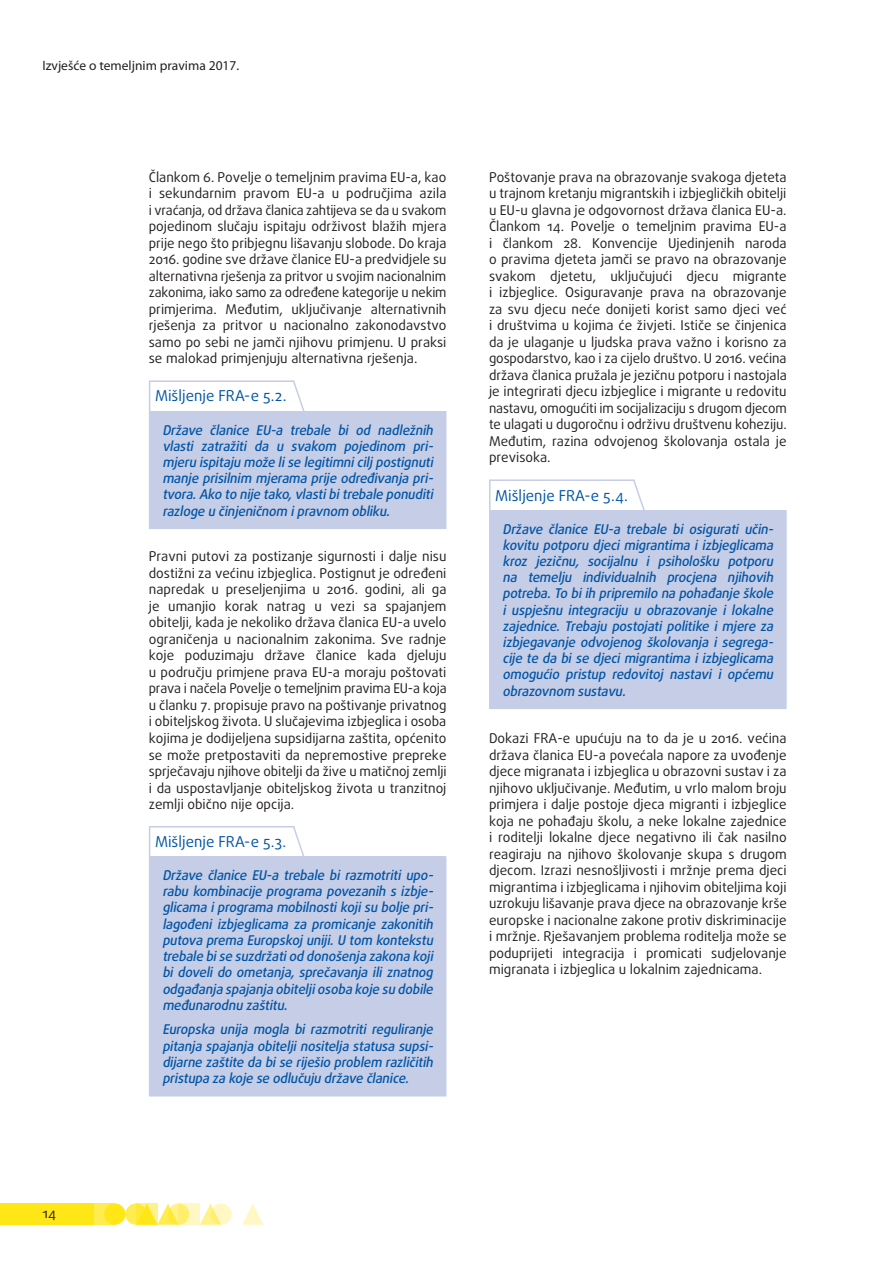
<style>
.page{position:relative;width:893px;height:1263px;background:#fff}
.page>*{position:absolute;margin:0;border:0;box-sizing:border-box;transform-origin:0 0}
.opinion_header{font:15px "Daxline Pro";color:#0155a5}
.body_text{font:13.5px/16.5px "Daxline Pro";color:#231f20;text-align:justify}
.opinion_text{font:italic 500 13.5px/16.2px "Daxline Pro";letter-spacing:-.01em;color:#0155a5;text-align:justify}
.t1{font:13.5px "Myriad Pro";color:#231f20}
</style>
<div class="page">
<svg style="left:125px;top:1203px;width:22px;height:22px"></svg>
<div style="left:94px;top:1203px;width:21px;height:22px;background:#ffec50"></div>
<div style="left:0;top:1203px;width:94px;height:22px;background:#ffe616"></div>
<svg style="left:200px;top:1203px;width:18px;height:22px"></svg>
<svg style="left:242px;top:1204px;width:21px;height:21px"></svg>
<div style="left:104px;top:1203px;width:21px;height:22px;background:#ffe616;border-radius:50%"></div>
<svg style="left:157px;top:1203px;width:18px;height:22px"></svg>
<svg style="left:168px;top:1203px;width:21px;height:22px"></svg>
<svg style="left:210px;top:1203px;width:22px;height:22px"></svg>
<svg style="left:136px;top:1203px;width:21px;height:22px"></svg>
<svg style="left:179px;top:1203px;width:21px;height:22px"></svg>
<div style="left:150px;top:411px;width:296px;height:117px;background:#c6cde7"></div>
<svg style="left:149px;top:382px;width:1px;height:29px"></svg>
<hr style="left:149px;top:380px;width:145px;height:2px;background:#c6cde7">
<hr style="left:149px;top:411px;width:1px;height:116px;background:#c6cde7">
<hr style="left:149px;top:527px;width:145px;height:2px;background:#c6cde7">
<hr style="left:294px;top:527px;width:152px;height:2px;background:#c6cde7">
<div style="left:150px;top:857px;width:296px;height:239px;background:#c6cde7"></div>
<hr style="left:149px;top:827px;width:1px;height:30px;background:#c6cde7">
<hr style="left:149px;top:826px;width:145px;height:1px;background:#c6cde7">
<hr style="left:149px;top:857px;width:1px;height:238px;background:#c6cde7">
<hr style="left:149px;top:1095px;width:145px;height:1px;background:#c6cde7">
<div style="left:490px;top:510px;width:296px;height:198px;background:#c6cde7"></div>
<hr style="left:785px;top:510px;width:2px;height:197px;background:#c6cde7">
<svg style="left:489px;top:481px;width:1px;height:29px"></svg>
<hr style="left:489px;top:479px;width:145px;height:2px;background:#c6cde7">
<hr style="left:489px;top:510px;width:1px;height:197px;background:#c6cde7">
<hr style="left:489px;top:707px;width:145px;height:2px;background:#c6cde7">
<hr style="left:634px;top:707px;width:153px;height:2px;background:#c6cde7">
<svg style="left:292px;top:380px;width:13px;height:31px"></svg>
<svg style="left:292px;top:826px;width:14px;height:31px"></svg>
<svg style="left:632px;top:479px;width:13px;height:31px"></svg>
<p class="t1" style="left:43px;top:57px;width:198px">Izvješće o temeljnim pravima 2017.</p>
<p class="body_text" style="left:149px;top:169px;width:299px">Člankom 6. Povelje o temeljnim pravima EU-a, kao i sekundarnim pravom EU-a u područjima azila i vraćanja, od država članica zahtijeva se da u svakom pojedinom slučaju ispitaju održivost blažih mjera prije nego što pribjegnu lišavanju slobode. Do kraja 2016. godine sve države članice EU-a predvidjele su alternativna rješenja za pritvor u svojim nacionalnim zakonima, iako samo za određene kategorije u nekim primjerima. Međutim, uključivanje alternativnih rješenja za pritvor u nacionalno zakonodavstvo samo po sebi ne jamči njihovu primjenu. U praksi se malokad primjenjuju alternativna rješenja.</p>
<p class="opinion_header" style="left:155px;top:386px;width:133px">Mišljenje FRA-e 5.2.</p>
<p class="opinion_text" style="left:162px;top:422px;width:275px">Države članice EU-a trebale bi od nadležnih vlasti zatražiti da u svakom pojedinom pri&shy;mjeru ispitaju može lise legitimnicilj postignuti manje prisilnim mjerama prije određivanja pri&shy;tvora.Ako to nije tako,vlastibitrebale ponuditi razloge u činjeničnom ipravnom obliku.</p>
<p class="body_text" style="left:149px;top:548px;width:299px">Pravni putovi za postizanje sigurnosti i dalje nisu dostižni za većinu izbjeglica. Postignut je određeni napredak u preseljenjima u 2016. godini, ali ga je umanjio korak natrag u vezi sa spajanjem obitelji, kada je nekoliko država članica EU-a uvelo ograničenja u nacionalnim zakonima. Sve radnje koje poduzimaju države članice kada djeluju u području primjene prava EU-a moraju poštovati prava i načela Povelje o temeljnim pravima EU-a koja u članku 7. propisuje pravo na poštivanje privatnog i obiteljskog života. U slučajevima izbjeglica i osoba kojima je dodijeljena supsidijarna zaštita, općenito se može pretpostaviti da nepremostive prepreke sprječavaju njihove obitelji da žive u matičnoj zemlji i da uspostavljanje obiteljskog života u tranzitnoj zemlji obično nije opcija.</p>
<p class="opinion_header" style="left:155px;top:832px;width:133px">Mišljenje FRA-e 5.3.</p>
<p class="opinion_text" style="left:162px;top:867px;width:275px">Države članice EU-a trebale bi razmotriti upo&shy;rabu kombinacije programa povezanih s izbje&shy;glicama iprograma mobilnostikojisu bolje pri&shy;lagođeni izbjeglicama za promicanje zakonitih putova prema Europskoj uniji.U tom kontekstu trebale bise suzdržatiod donošenja zakona koji bi doveli do ometanja, sprečavanja ili znatnog odgađanja spajanja obiteljiosoba koje su dobile međunarodnu zaštitu.</p>
<p class="opinion_text" style="left:162px;top:1021px;width:275px">Europska unija mogla bi razmotriti reguliranje pitanja spajanja obiteljinositelja statusa supsi&shy;dijarne zaštite da bise riješio problem različitih pristupa za koje se odlučuju države članice.</p>
<p class="body_text" style="left:489px;top:169px;width:299px">Poštovanje prava na obrazovanje svakoga djeteta u trajnom kretanju migrantskih i izbjegličkih obitelji u EU-u glavna je odgovornost država članica EU-a.<br>Člankom 14. Povelje o temeljnim pravima EU-a i člankom 28. Konvencije Ujedinjenih naroda o pravima djeteta jamči se pravo na obrazovanje svakom djetetu, uključujući djecu migrante i izbjeglice. Osiguravanje prava na obrazovanje za svu djecu neće donijeti korist samo djeci već i društvima u kojima će živjeti. Ističe se činjenica da je ulaganje u ljudska prava važno i korisno za gospodarstvo, kao i za cijelo društvo. U 2016. većina država članica pružala je jezičnu potporu i nastojala je integrirati djecu izbjeglice i migrante u redovitu nastavu, omogućiti im socijalizaciju s drugom djecom te ulagati u dugoročnu i održivu društvenu koheziju.<br>Međutim, razina odvojenog školovanja ostala je previsoka.</p>
<p class="opinion_header" style="left:495px;top:485px;width:134px">Mišljenje FRA-e 5.4.</p>
<p class="opinion_text" style="left:502px;top:521px;width:275px">Države članice EU-a trebale bi osigurati učin&shy;kovitu potporu djeci migrantima i izbjeglicama kroz jezičnu, socijalnu i psihološku potporu na temelju individualnih procjena njihovih potreba.To biih pripremilo na pohađanje škole i uspješnu integraciju u obrazovanje i lokalne zajednice. Trebaju postojati politike i mjere za izbjegavanje odvojenog školovanja i segrega&shy;cije te da bi se djeci migrantima i izbjeglicama omogućio pristup redovitoj nastavi i općemu obrazovnom sustavu.</p>
<p class="body_text" style="left:489px;top:730px;width:299px">Dokazi FRA-e upućuju na to da je u 2016. većina država članica EU-a povećala napore za uvođenje djece migranata i izbjeglica u obrazovni sustav i za njihovo uključivanje. Međutim, u vrlo malom broju primjera i dalje postoje djeca migranti i izbjeglice koja ne pohađaju školu, a neke lokalne zajednice i roditelji lokalne djece negativno ili čak nasilno reagiraju na njihovo školovanje skupa s drugom djecom. Izrazi nesnošljivosti i mržnje prema djeci migrantima i izbjeglicama i njihovim obiteljima koji uzrokuju lišavanje prava djece na obrazovanje krše europske i nacionalne zakone protiv diskriminacije i mržnje. Rješavanjem problema roditelja može se poduprijeti integracija i promicati sudjelovanje migranata i izbjeglica u lokalnim zajednicama.</p>
<p class="body_text" style="left:43px;top:1205px;width:15px">14</p>
</div>
